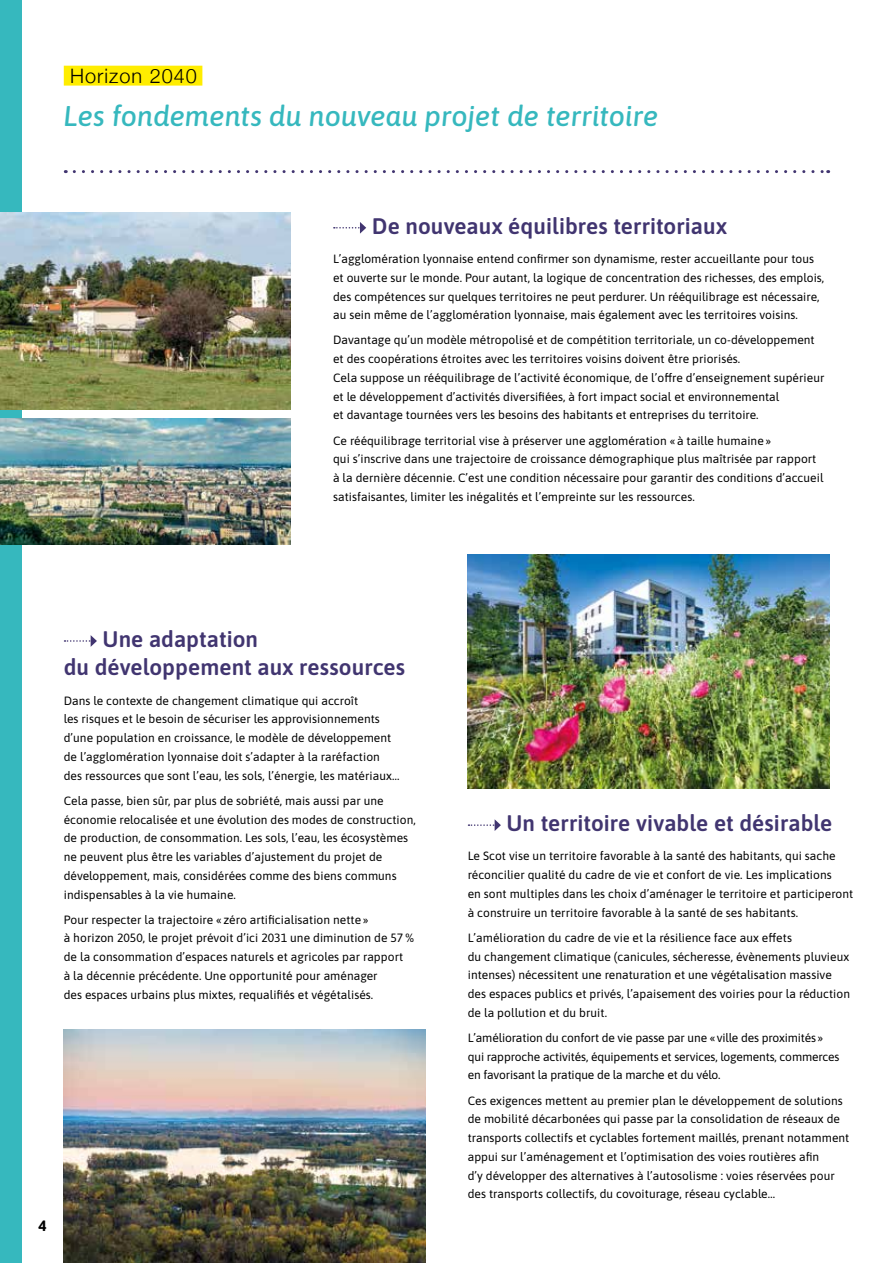
<style>
.page{position:relative;width:893px;height:1263px;background:#fff}
.page>*{position:absolute;margin:0;border:0;box-sizing:border-box;transform-origin:0 0}
.t1{font:italic 500 28.5px "Asap";color:#36b8be}
.t2{font:600 22.5px/28.5px "Asap";letter-spacing:.005em;color:#413570}
.t3{font:300 19.95px "Helvetica Neue";letter-spacing:.05em;color:#000}
.t4{font:15px "Asap";color:#000}
.t5{font:12px/18.8px "Asap";letter-spacing:.005em;color:#000}
</style>
<div class="page">
<div style="left:0;top:0;width:21px;height:1263px;background:#36b8be"></div>
<svg style="left:65px;top:635px;width:32px;height:12px"></svg>
<div style="left:64px;top:66px;width:138px;height:20px;background:#ffed00"></div>
<svg style="left:74px;top:170px;width:755px;height:3px"></svg>
<svg style="left:468px;top:819px;width:33px;height:12px"></svg>
<img style="left:468px;top:555px;width:361px;height:234px">
<img style="left:0;top:213px;width:291px;height:196px">
<img style="left:0;top:418px;width:291px;height:126px">
<img style="left:64px;top:1029px;width:361px;height:234px">
<svg style="left:334px;top:222px;width:32px;height:12px"></svg>
<h3 class="t3" style="left:70px;top:60px;width:128px">Horizon 2040</h3>
<h1 class="t1" style="left:64px;top:96px;width:596px">Les fondements du nouveau projet de territoire</h1>
<h2 class="t2" style="left:372px;top:210px;width:357px">De nouveaux équilibres territoriaux</h2>
<p class="t5" style="left:333px;top:249px;width:493px">L’agglomération lyonnaise entend confirmer son dynamisme, rester accueillante pour tous et ouverte sur le monde. Pour autant, la logique de concentration des richesses, des emplois, des compétences sur quelques territoires ne peut perdurer. Un rééquilibrage est nécessaire, au sein même de l’agglomération lyonnaise, mais également avec les territoires voisins.</p>
<p class="t5" style="left:333px;top:330px;width:493px">Davantage qu’un modèle métropolisé et de compétition territoriale, un co-développement et des coopérations étroites avec les territoires voisins doivent être priorisés.<br>Cela suppose un rééquilibrage de l’activité économique, de l’offre d’enseignement supérieur et le développement d’activités diversifiées, à fort impact social et environnemental<br>et davantage tournées vers les besoins des habitants et entreprises du territoire.</p>
<p class="t5" style="left:333px;top:430px;width:492px">Ce rééquilibrage territorial vise à préserver une agglomération «à taille humaine »<br>qui s’inscrive dans une trajectoire de croissance démographique plus maîtrisée par rapport à la dernière décennie. C’est une condition nécessaire pour garantir des conditions d’accueil satisfaisantes, limiter les inégalités et l’empreinte sur les ressources.</p>
<h2 class="t2" style="left:64px;top:623px;width:343px;text-indent:39px">Une adaptation<br>du développement aux ressources</h2>
<p class="t5" style="left:64px;top:690px;width:337px">Dans le contexte de changement climatique qui accroît<br>les risques et le besoin de sécuriser les approvisionnements d’une population en croissance, le modèle de développement de l’agglomération lyonnaise doit s’adapter à la raréfaction des ressources que sont l’eau, les sols, l’énergie, les matériaux…</p>
<p class="t5" style="left:64px;top:791px;width:354px">Cela passe, bien sûr, par plus de sobriété, mais aussi par une économie relocalisée et une évolution des modes de construction, de production, de consommation. Les sols, l’eau, les écosystèmes ne peuvent plus être les variables d’ajustement du projet de développement, mais, considérées comme des biens communs indispensables à la vie humaine.</p>
<p class="t5" style="left:64px;top:909px;width:352px">Pour respecter la trajectoire « zéro artificialisation nette »<br>à horizon 2050, le projet prévoit d’ici 2031 une diminution de 57% de la consommation d’espaces naturels et agricoles par rapport<br>à la décennie précédente. Une opportunité pour aménager<br>des espaces urbains plus mixtes, requalifiés et végétalisés.</p>
<p class="t4" style="left:39px;top:1215px;width:10px">4</p>
<h2 class="t2" style="left:507px;top:808px;width:327px">Un territoire vivable et désirable</h2>
<p class="t5" style="left:468px;top:846px;width:387px">Le Scot vise un territoire favorable à la santé des habitants, qui sache réconcilier qualité du cadre de vie et confort de vie. Les implications<br>en sont multiples dans les choix d’aménager le territoire et participeront à construire un territoire favorable à la santé de ses habitants.</p>
<p class="t5" style="left:468px;top:927px;width:384px">L’amélioration du cadre de vie et la résilience face aux effets<br>du changement climatique (canicules, sécheresse, évènements pluvieux intenses) nécessitent une renaturation et une végétalisation massive des espaces publics et privés, l’apaisement des voiries pour la réduction de la pollution et du bruit.</p>
<p class="t5" style="left:468px;top:1028px;width:373px">L’amélioration du confort de vie passe par une «ville des proximités» qui rapproche activités, équipements et services, logements, commerces en favorisant la pratique de la marche et du vélo.</p>
<p class="t5" style="left:468px;top:1090px;width:383px">Ces exigences mettent au premier plan le développement de solutions de mobilité décarbonées qui passe par la consolidation de réseaux de transports collectifs et cyclables fortement maillés, prenant notamment appui sur l’aménagement et l’optimisation des voies routières afin<br>d’y développer des alternatives à l’autosolisme : voies réservées pour des transports collectifs, du covoiturage, réseau cyclable…</p>
</div>
